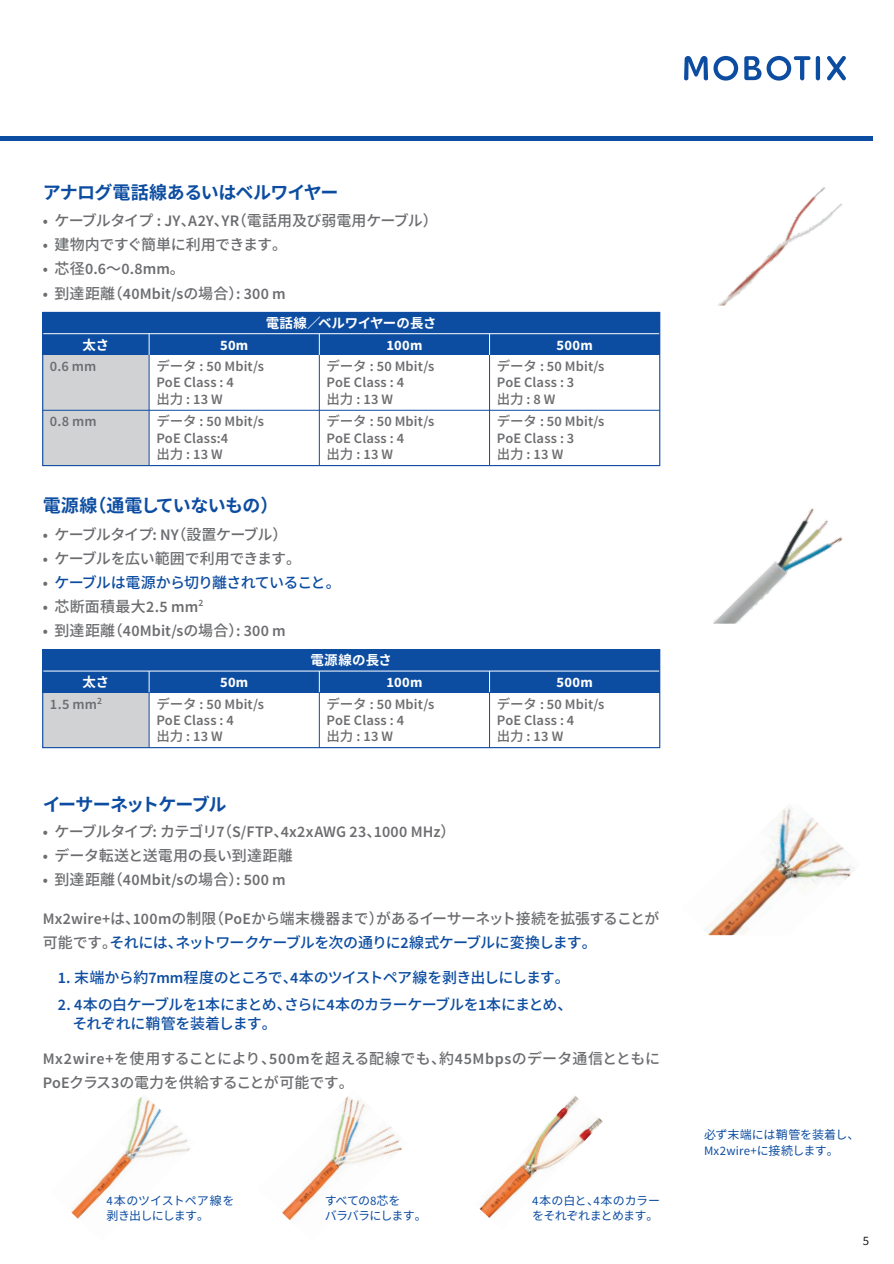
<style>
.page{position:relative;width:894px;height:1264px;background:#fff}
.page>*{position:absolute;margin:0;border:0;box-sizing:border-box;transform-origin:0 0}
.t1{font:700 18px "Noto Sans CJ Kjp";letter-spacing:-.045em;color:#0d4da1}
.t2{font:700 18px "Noto Sans CJ Kjp";letter-spacing:-.065em;color:#0d4da1}
.t3{font:600 16.05px "Source Sans Pro";letter-spacing:.01em;color:#6c6d70}
.t4{font:500 15px/24px "Noto Sans CJ Kjp";letter-spacing:-.035em;color:#6c6d70}
.t5{font:500 15px/19.5px "Noto Sans CJ Kjp";letter-spacing:-.05em;color:#0d4da1}
.t6{font:500 15px/24px "Noto Sans CJ Kjp";letter-spacing:-.015em;color:#6c6d70}
.t7{font:500 15px "Noto Sans CJ Kjp";letter-spacing:-.055em;color:#6c6d70}
.t8{font:600 14.4px/16.2px "Source Sans Pro";letter-spacing:.01em;color:#6c6d70}
.t9{font:700 14.4px "Source Sans Pro";letter-spacing:.025em;color:#fff}
.t10{font:700 13.5px "Noto Sans CJ Kjp";letter-spacing:-.005em;color:#fff}
.t11{font:12.9px "Source Sans Pro";letter-spacing:.015em;color:#0d4da1}
.t12{font:12.9px "Source Sans Pro";color:#231f20}
.t13{font:12px/15px "Noto Sans CJ Kjp";letter-spacing:-.04em;color:#0d4da1}
.t14{font:12px/15px "Noto Sans CJ Kjp";letter-spacing:-.06em;color:#0d4da1}
.t15{font:12px "Noto Sans CJ Kjp";color:#0d4da1}
.s1{font-family:"Source Sans Pro";font-weight:600;font-size:16.05px}
.s2{font-family:"Noto Sans CJ Kjp";font-weight:500;font-size:15px}
.s3{font-family:"Noto Sans CJ Kjp";font-weight:500;font-size:13.5px}
.s4{font-family:"Source Sans Pro";font-weight:600;font-size:16.05px;color:#6c6d70}
.s5{color:#0d4da1}
.s6{font-family:"Source Sans Pro";font-weight:600;font-size:16.05px;color:#0d4da1}
.s7{font-family:"Source Sans Pro";font-size:12.9px}
.s8{font-family:"Noto Sans CJ Kjp";font-size:12px}
</style>
<div class="page">
<img style="left:717px;top:187px;width:125px;height:118px">
<img style="left:713px;top:508px;width:130px;height:115px">
<img style="left:704px;top:808px;width:149px;height:127px">
<img style="left:479px;top:1095px;width:123px;height:123px">
<img style="left:282px;top:1096px;width:120px;height:125px">
<img style="left:71px;top:1097px;width:119px;height:122px">
<div style="left:43px;top:692px;width:106px;height:55px;background:#d1d2d4"></div>
<div style="left:43px;top:671px;width:106px;height:21px;background:#0d4da1"></div>
<div style="left:149px;top:671px;width:170px;height:21px;background:#0d4da1"></div>
<div style="left:319px;top:671px;width:170px;height:21px;background:#0d4da1"></div>
<div style="left:489px;top:671px;width:170px;height:21px;background:#0d4da1"></div>
<div style="left:43px;top:649px;width:616px;height:22px;background:#0d4da1"></div>
<svg style="left:149px;top:671px;width:1px;height:21px"></svg>
<svg style="left:319px;top:671px;width:1px;height:21px"></svg>
<svg style="left:489px;top:671px;width:1px;height:21px"></svg>
<hr style="left:43px;top:670px;width:616px;height:1px;background:#fff">
<hr style="left:149px;top:692px;width:1px;height:55px;background:#0d4da1">
<hr style="left:319px;top:692px;width:1px;height:55px;background:#0d4da1">
<hr style="left:489px;top:692px;width:1px;height:55px;background:#0d4da1">
<div style="left:42px;top:649px;width:618px;height:99px;border:1px solid #0d4da1"></div>
<div style="left:43px;top:355px;width:106px;height:55px;background:#d1d2d4"></div>
<div style="left:43px;top:333px;width:106px;height:22px;background:#0d4da1"></div>
<div style="left:149px;top:333px;width:170px;height:22px;background:#0d4da1"></div>
<div style="left:319px;top:333px;width:170px;height:22px;background:#0d4da1"></div>
<div style="left:489px;top:333px;width:170px;height:22px;background:#0d4da1"></div>
<div style="left:43px;top:312px;width:616px;height:21px;background:#0d4da1"></div>
<svg style="left:149px;top:334px;width:1px;height:21px"></svg>
<svg style="left:319px;top:334px;width:1px;height:21px"></svg>
<svg style="left:489px;top:334px;width:1px;height:21px"></svg>
<hr style="left:43px;top:333px;width:616px;height:1px;background:#fff">
<div style="left:43px;top:410px;width:106px;height:55px;background:#d1d2d4"></div>
<hr style="left:149px;top:355px;width:1px;height:110px;background:#0d4da1">
<hr style="left:319px;top:355px;width:1px;height:110px;background:#0d4da1">
<hr style="left:489px;top:355px;width:1px;height:110px;background:#0d4da1">
<hr style="left:43px;top:410px;width:616px;height:1px;background:#0d4da1">
<div style="left:42px;top:312px;width:618px;height:154px;border:1px solid #0d4da1"></div>
<div style="left:0;top:136px;width:872px;height:5px;background:#0d4da1"></div>
<svg style="left:815px;top:56px;width:4px;height:24px"></svg>
<svg style="left:827px;top:56px;width:18px;height:24px"></svg>
<svg style="left:684px;top:56px;width:54px;height:25px"></svg>
<svg style="left:744px;top:56px;width:66px;height:25px"></svg>
<p class="t1" style="left:43px;top:182px;width:297px">アナログ電話線あるいはベルワイヤー</p>
<p class="t4" style="left:43px;top:209px;width:396px"><span class="s1">•</span> ケーブルタイプ <span class="s1">: JY</span>、<span class="s1">A2Y</span>、<span class="s1">YR</span>（電話用及び弱電用ケーブル）</p>
<p class="t4" style="left:43px;top:233px;width:246px"><span class="s1">•</span> 建物内ですぐ簡単に利用できます。</p>
<p class="t3" style="left:43px;top:259px;width:144px">• <span class="s2">芯径</span>0.6<span class="s2">～</span>0.8mm<span class="s2">。</span></p>
<p class="t3" style="left:43px;top:283px;width:244px">• <span class="s2">到達距離（</span>40Mbit/s<span class="s2">の場合）</span>: 300 m</p>
<p class="t10" style="left:83px;top:337px;width:28px">太さ</p>
<p class="t10" style="left:266px;top:316px;width:172px">電話線／ベルワイヤーの長さ</p>
<p class="t9" style="left:220px;top:336px;width:30px">50m</p>
<p class="t9" style="left:386px;top:336px;width:37px">100m</p>
<p class="t9" style="left:556px;top:336px;width:38px">500m</p>
<p class="t8" style="left:50px;top:359px;width:48px">0.6 mm</p>
<p class="t8" style="left:156px;top:359px;width:109px"><span class="s3">データ</span> : 50 Mbit/s<br>PoE Class : 4<br><span class="s3">出力</span> : 13 W</p>
<p class="t8" style="left:326px;top:359px;width:109px"><span class="s3">データ</span> : 50 Mbit/s<br>PoE Class : 4<br><span class="s3">出力</span> : 13 W</p>
<p class="t8" style="left:496px;top:359px;width:109px"><span class="s3">データ</span> : 50 Mbit/s<br>PoE Class : 3<br><span class="s3">出力</span> : 8 W</p>
<p class="t8" style="left:50px;top:414px;width:48px">0.8 mm</p>
<p class="t8" style="left:156px;top:414px;width:109px"><span class="s3">データ</span> : 50 Mbit/s<br>PoE Class:4<br><span class="s3">出力</span> : 13 W</p>
<p class="t8" style="left:326px;top:414px;width:109px"><span class="s3">データ</span> : 50 Mbit/s<br>PoE Class : 4<br><span class="s3">出力</span> : 13 W</p>
<p class="t8" style="left:496px;top:414px;width:109px"><span class="s3">データ</span> : 50 Mbit/s<br>PoE Class : 3<br><span class="s3">出力</span> : 13 W</p>
<p class="t1" style="left:43px;top:495px;width:237px">電源線（通電していないもの）</p>
<p class="t7" style="left:43px;top:525px;width:246px"><span class="s1">•</span> ケーブルタイプ<span class="s1">: NY</span>（設置ケーブル）</p>
<p class="t4" style="left:43px;top:546px;width:260px"><span class="s1">•</span> ケーブルを広い範囲で利用できます。</p>
<p class="t5" style="left:43px;top:572px;width:299px"><span class="s4">•</span> ケーブルは電源から切り離されていること。</p>
<p class="t3" style="left:43px;top:596px;width:162px">• <span class="s2">芯断面積最大</span>2.5 mm<sup>2</sup></p>
<p class="t3" style="left:43px;top:620px;width:244px">• <span class="s2">到達距離（</span>40Mbit/s<span class="s2">の場合）</span>: 300 m</p>
<p class="t10" style="left:83px;top:674px;width:28px">太さ</p>
<p class="t10" style="left:310px;top:652px;width:83px">電源線の長さ</p>
<p class="t9" style="left:220px;top:672px;width:30px">50m</p>
<p class="t9" style="left:386px;top:672px;width:37px">100m</p>
<p class="t9" style="left:556px;top:672px;width:38px">500m</p>
<p class="t8" style="left:50px;top:696px;width:54px">1.5 mm<sup>2</sup></p>
<p class="t8" style="left:156px;top:696px;width:109px"><span class="s3">データ</span> : 50 Mbit/s<br>PoE Class : 4<br><span class="s3">出力</span> : 13 W</p>
<p class="t8" style="left:326px;top:696px;width:109px"><span class="s3">データ</span> : 50 Mbit/s<br>PoE Class : 4<br><span class="s3">出力</span> : 13 W</p>
<p class="t8" style="left:496px;top:696px;width:109px"><span class="s3">データ</span> : 50 Mbit/s<br>PoE Class : 4<br><span class="s3">出力</span> : 13 W</p>
<p class="t2" style="left:43px;top:793px;width:185px">イーサーネットケーブル</p>
<p class="t3" style="left:43px;top:821px;width:414px">• <span class="s2">ケーブルタイプ</span>: <span class="s2">カテゴリ</span>7<span class="s2">（</span>S/FTP<span class="s2">、</span>4x2xAWG 23<span class="s2">、</span>1000 MHz<span class="s2">）</span></p>
<p class="t6" style="left:43px;top:844px;width:251px"><span class="s1">•</span> データ転送と送電用の長い到達距離</p>
<p class="t3" style="left:43px;top:869px;width:244px">• <span class="s2">到達距離（</span>40Mbit/s<span class="s2">の場合）</span>: 500 m</p>
<p class="t4" style="left:43px;top:907px;width:618px"><span class="s1">Mx2wire+</span>は、<span class="s1">100m</span>の制限（<span class="s1">PoE</span>から端末機器まで）があるイーサーネット接続を拡張することが可能です。<span class="s5">それには、ネットワークケーブルを次の通りに</span><span class="s6">2</span><span class="s5">線式ケーブルに変換します。</span></p>
<p class="t5" style="left:58px;top:967px;width:513px"><span class="s1">1.</span> 末端から約<span class="s1">7mm</span>程度のところで、<span class="s1">4</span>本のツイストペア線を剥き出しにします。</p>
<p class="t5" style="left:72px;top:994px;width:501px;text-indent:-15px"><span class="s1">2. 4</span>本の白ケーブルを<span class="s1">1</span>本にまとめ、さらに<span class="s1">4</span>本のカラーケーブルを<span class="s1">1</span>本にまとめ、それぞれに鞘管を装着します。</p>
<p class="t6" style="left:43px;top:1046px;width:618px"><span class="s1">Mx2wire+</span>を使用することにより、<span class="s1">500m</span>を超える配線でも、約<span class="s1">45Mbps</span>のデータ通信とともに<br><span class="s1">PoE</span>クラス<span class="s1">3</span>の電力を供給することが可能です。</p>
<p class="t13" style="left:106px;top:1193px;width:129px"><span class="s7">4</span>本のツイストペア線を剥き出しにします。</p>
<p class="t14" style="left:325px;top:1193px;width:104px">すべての<span class="s7">8</span>芯を<br>バラバラにします。</p>
<p class="t13" style="left:532px;top:1193px;width:129px"><span class="s7">4</span>本の白と、<span class="s7">4</span>本のカラーをそれぞれまとめます。</p>
<p class="t15" style="left:704px;top:1127px;width:157px">必ず末端には鞘管を装着し、</p>
<p class="t11" style="left:704px;top:1142px;width:136px">Mx2wire+<span class="s8">に接続します。</span></p>
<p class="t12" style="left:862px;top:1232px;width:8px">5</p>
</div>
